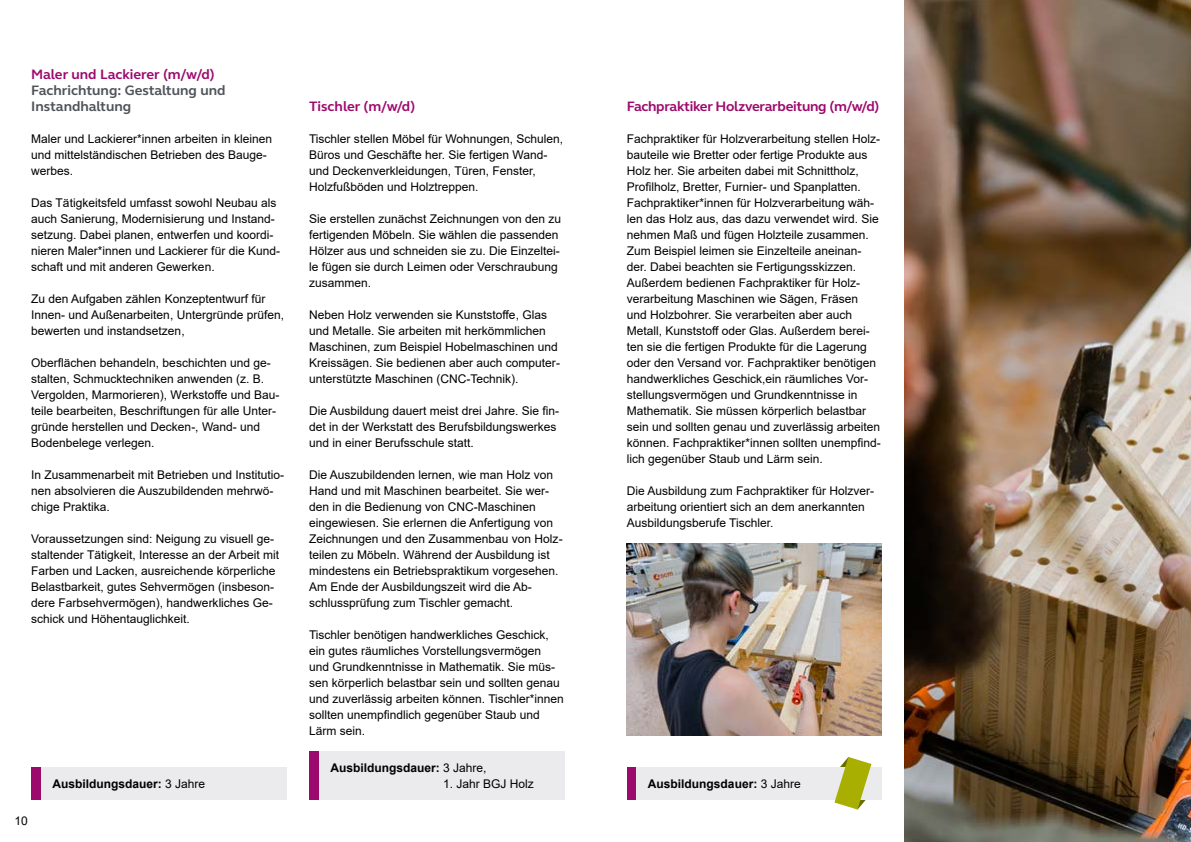
<style>
.page{position:relative;width:1191px;height:842px;background:#fff}
.page>*{position:absolute;margin:0;border:0;box-sizing:border-box;transform-origin:0 0}
.t1{font:700 14px/16px "FS Elliot";color:#50535a}
.t2{font:700 14px "FS Elliot";color:#9d0a6d}
.t3{font:700 14px "FS Elliot";letter-spacing:-.02em;color:#9d0a6d}
.t4{font:12px/16px "Arial";color:#000}
.t5{font:700 12px "Arial";color:#000}
.s1{font-weight:400}
</style>
<div class="page">
<div style="left:309px;top:751px;width:10px;height:48px;background:#9d0a6d"></div>
<div style="left:319px;top:751px;width:245px;height:48px;background:#ebebed"></div>
<div style="left:31px;top:767px;width:10px;height:32px;background:#9d0a6d"></div>
<div style="left:41px;top:767px;width:245px;height:32px;background:#ebebed"></div>
<img style="left:904px;top:0;width:287px;height:842px">
<div style="left:626px;top:767px;width:10px;height:32px;background:#9d0a6d"></div>
<div style="left:636px;top:767px;width:246px;height:32px;background:#ebebed"></div>
<svg style="left:834px;top:757px;width:37px;height:52px"></svg>
<img style="left:626px;top:543px;width:256px;height:192px">
<p class="t2" style="left:31px;top:65px;width:185px">Maler und Lackierer (m/w/d)</p>
<p class="t1" style="left:31px;top:82px;width:196px">Fachrichtung: Gestaltung und<br>Instandhaltung</p>
<p class="t4" style="left:31px;top:131px;width:242px">Maler und Lackierer*innen arbeiten in kleinen und mittelständischen Betrieben des Bauge&shy;werbes.</p>
<p class="t4" style="left:31px;top:195px;width:250px">Das Tätigkeitsfeld umfasst sowohl Neubau als auch Sanierung, Modernisierung und Instand&shy;setzung. Dabei planen, entwerfen und koordi&shy;nieren Maler*innen und Lackierer für die Kund&shy;schaft und mit anderen Gewerken.</p>
<p class="t4" style="left:31px;top:291px;width:254px">Zu den Aufgaben zählen Konzeptentwurf für<br>Innen- und Außenarbeiten, Untergründe prüfen, bewerten und instandsetzen,</p>
<p class="t4" style="left:31px;top:355px;width:250px">Oberflächen behandeln, beschichten und ge&shy;stalten, Schmucktechniken anwenden (z. B.<br>Vergolden, Marmorieren), Werkstoffe und Bau&shy;teile bearbeiten, Beschriftungen für alle Unter&shy;gründe herstellen und Decken-, Wand- und Bodenbelege verlegen.</p>
<p class="t4" style="left:31px;top:467px;width:254px">In Zusammenarbeit mit Betrieben und Institutio&shy;nen absolvieren die Auszubildenden mehrwö&shy;chige Praktika.</p>
<p class="t4" style="left:31px;top:531px;width:249px">Voraussetzungen sind: Neigung zu visuell ge&shy;staltender Tätigkeit, Interesse an der Arbeit mit Farben und Lacken, ausreichende körperliche Belastbarkeit, gutes Sehvermögen (insbeson&shy;dere Farbsehvermögen), handwerkliches Ge&shy;schick und Höhentauglichkeit.</p>
<p class="t2" style="left:309px;top:97px;width:108px">Tischler (m/w/d)</p>
<p class="t4" style="left:309px;top:131px;width:256px">Tischler stellen Möbel für Wohnungen, Schulen, Büros und Geschäfte her. Sie fertigen Wand&shy;und Deckenverkleidungen, Türen, Fenster, Holzfußböden und Holztreppen.</p>
<p class="t4" style="left:309px;top:211px;width:254px">Sie erstellen zunächst Zeichnungen von den zu fertigenden Möbeln. Sie wählen die passenden Hölzer aus und schneiden sie zu. Die Einzeltei&shy;le fügen sie durch Leimen oder Verschraubung zusammen.</p>
<p class="t4" style="left:309px;top:307px;width:252px">Neben Holz verwenden sie Kunststoffe, Glas und Metalle. Sie arbeiten mit herkömmlichen Maschinen, zum Beispiel Hobelmaschinen und Kreissägen. Sie bedienen aber auch computer&shy;unterstützte Maschinen (CNC-Technik).</p>
<p class="t4" style="left:309px;top:403px;width:252px">Die Ausbildung dauert meist drei Jahre. Sie fin&shy;det in der Werkstatt des Berufsbildungswerkes und in einer Berufsschule statt.</p>
<p class="t4" style="left:309px;top:467px;width:255px">Die Auszubildenden lernen, wie man Holz von Hand und mit Maschinen bearbeitet. Sie wer&shy;den in die Bedienung von CNC-Maschinen eingewiesen. Sie erlernen die Anfertigung von Zeichnungen und den Zusammenbau von Holz&shy;teilen zu Möbeln. Während der Ausbildung ist mindestens ein Betriebspraktikum vorgesehen.<br>Am Ende der Ausbildungszeit wird die Ab&shy;schlussprüfung zum Tischler gemacht.</p>
<p class="t4" style="left:309px;top:627px;width:256px">Tischler benötigen handwerkliches Geschick, ein gutes räumliches Vorstellungsvermögen und Grundkenntnisse in Mathematik. Sie müs&shy;sen körperlich belastbar sein und sollten genau und zuverlässig arbeiten können. Tischler*innen sollten unempfindlich gegenüber Staub und Lärm sein.</p>
<p class="t5" style="left:330px;top:759px;width:158px">Ausbildungsdauer: <span class="s1">3 Jahre,</span></p>
<p class="t4" style="left:15px;top:813px;width:15px">10</p>
<p class="t5" style="left:52px;top:775px;width:154px">Ausbildungsdauer: <span class="s1">3 Jahre</span></p>
<p class="t4" style="left:443px;top:775px;width:92px">1. Jahr BGJ Holz</p>
<p class="t3" style="left:626px;top:97px;width:254px">Fachpraktiker Holzverarbeitung (m/w/d)</p>
<p class="t4" style="left:626px;top:131px;width:256px">Fachpraktiker für Holzverarbeitung stellen Holz&shy;bauteile wie Bretter oder fertige Produkte aus Holz her. Sie arbeiten dabei mit Schnittholz, Profilholz, Bretter, Furnier- und Spanplatten.<br>Fachpraktiker*innen für Holzverarbeitung wäh&shy;len das Holz aus, das dazu verwendet wird. Sie nehmen Maß und fügen Holzteile zusammen.<br>Zum Beispiel leimen sie Einzelteile aneinan&shy;der. Dabei beachten sie Fertigungsskizzen.<br>Außerdem bedienen Fachpraktiker für Holz&shy;verarbeitung Maschinen wie Sägen, Fräsen und Holzbohrer. Sie verarbeiten aber auch Metall, Kunststoff oder Glas. Außerdem berei&shy;ten sie die fertigen Produkte für die Lagerung oder den Versand vor. Fachpraktiker benötigen handwerkliches Geschick,ein räumliches Vor&shy;stellungsvermögen und Grundkenntnisse in Mathematik. Sie müssen körperlich belastbar sein und sollten genau und zuverlässig arbeiten können. Fachpraktiker*innen sollten unempfind&shy;lich gegenüber Staub und Lärm sein.</p>
<p class="t4" style="left:626px;top:483px;width:249px">Die Ausbildung zum Fachpraktiker für Holzver&shy;arbeitung orientiert sich an dem anerkannten<br>Ausbildungsberufe Tischler.</p>
<p class="t5" style="left:648px;top:775px;width:154px">Ausbildungsdauer: <span class="s1">3 Jahre</span></p>
</div>
